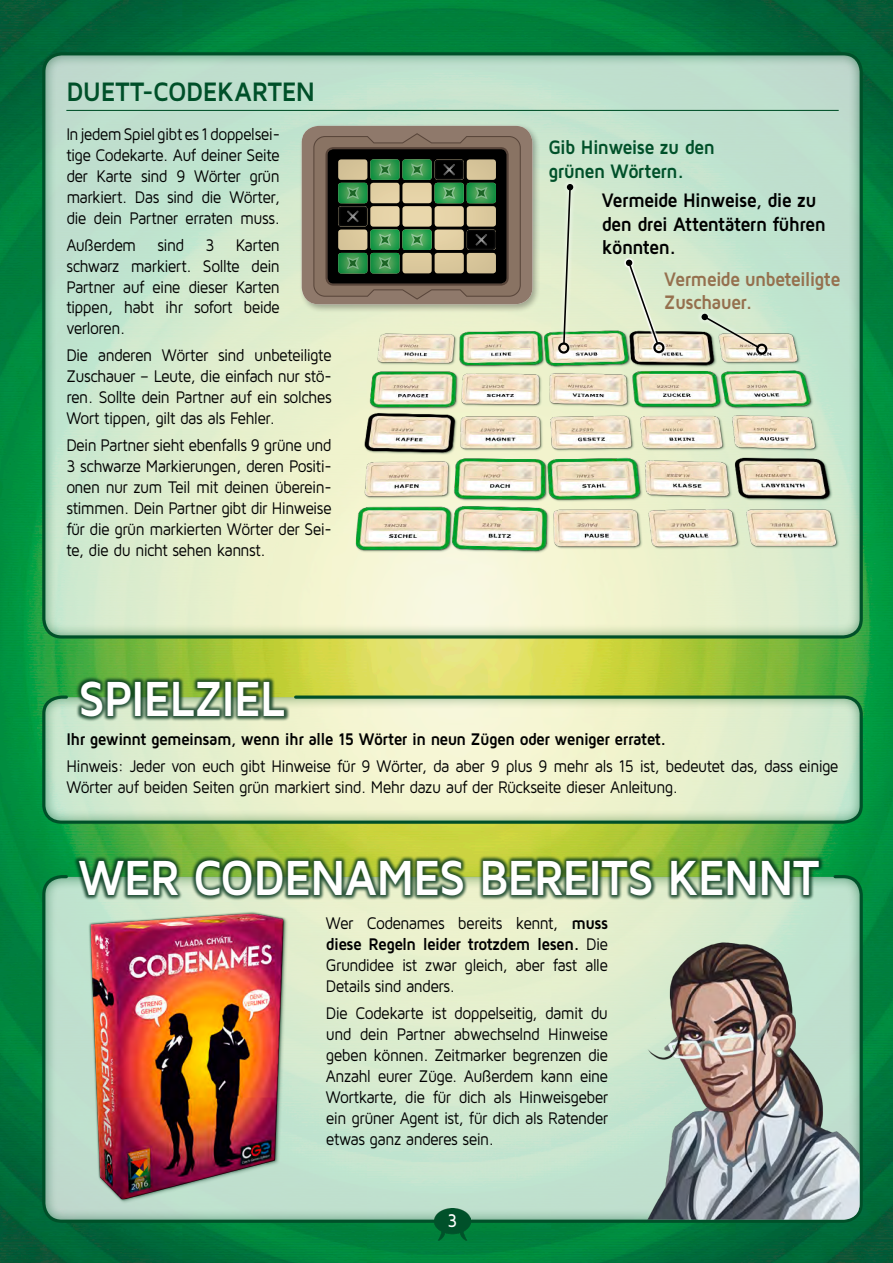
<style>
.page{position:relative;width:893px;height:1263px;background:#fff}
.page>*{position:absolute;margin:0;border:0;box-sizing:border-box;transform-origin:0 0}
.t1{font:700 51.15px "Maven Pro";letter-spacing:-.025em;color:#fff;scale:.9 1}
.t2{font:700 27.6px "Maven Pro";letter-spacing:-.02em;color:#005029;scale:.9 1}
.t3{font:700 20.25px/23.4px "Maven Pro";letter-spacing:-.04em;color:#000;scale:.9 1}
.t4{font:700 20.25px/23.4px "Maven Pro";letter-spacing:-.04em;color:#005029;scale:.9 1}
.t5{font:700 20.25px/23.4px "Maven Pro";letter-spacing:-.045em;color:#95704e;scale:.9 1}
.t6{font:500 19.05px "Maven Pro";color:#fff;scale:.9 1}
.t7{font:17.4px/21px "Maven Pro";letter-spacing:-.04em;color:#000;text-align:justify;scale:.9 1}
.t8{font:700 17.4px "Maven Pro";letter-spacing:-.04em;color:#000;scale:.9 1}
.s1{font-weight:700}
</style>
<div class="page">
<img style="left:0;top:0;width:893px;height:1263px">
<div style="left:41px;top:52px;width:822px;height:588px;background:#005029;opacity:.75"></div>
<div style="left:42px;top:52px;width:821px;height:586px;border:3px solid #005029;border-radius:18px"></div>
<div style="left:41px;top:694px;width:822px;height:132px;background:#005029;opacity:.75"></div>
<div style="left:42px;top:695px;width:821px;height:129px;border:3px solid #005029;border-radius:17px"></div>
<div style="left:41px;top:873px;width:822px;height:352px;background:#005029;opacity:.75"></div>
<img style="left:548px;top:928px;width:312px;height:291px">
<img style="left:434px;top:1209px;width:37px;height:31px">
<hr style="left:66px;top:110px;width:773px;height:1px;background:#005029">
<img style="left:356px;top:329px;width:483px;height:224px">
<div style="left:299px;top:123px;width:242px;height:190px;background:#000;opacity:.3"></div>
<svg style="left:302px;top:126px;width:230px;height:178px;background:#66564b"></svg>
<div style="left:337px;top:159px;width:160px;height:115px;background:#000;opacity:.5"></div>
<svg style="left:338px;top:159px;width:158px;height:114px;background:#71875e"></svg>
<div style="left:553px;top:179px;width:26px;height:180px;background:#fff;opacity:.4"></div>
<svg style="left:562px;top:184px;width:11px;height:161px;background:#bec8b1"></svg>
<div style="left:558px;top:342px;width:11px;height:12px;border:2px solid #000;border-radius:50%"></div>
<div style="left:624px;top:257px;width:43px;height:98px;background:#fff;opacity:.8"></div>
<svg style="left:626px;top:260px;width:33px;height:85px;background:#ccd6bc"></svg>
<div style="left:653px;top:342px;width:11px;height:11px;border:2px solid #000;border-radius:50%"></div>
<div style="left:696px;top:308px;width:77px;height:52px;background:#fff;opacity:.4"></div>
<svg style="left:703px;top:315px;width:57px;height:34px;background:#cad0b7"></svg>
<div style="left:701px;top:314px;width:7px;height:6px;background:#000;border-radius:50%"></div>
<div style="left:756px;top:344px;width:11px;height:11px;border:2px solid #000;border-radius:50%"></div>
<div style="left:88px;top:911px;width:198px;height:291px;background:#00321a;opacity:.75"></div>
<div style="left:89px;top:913px;width:196px;height:265px;background:#fff;opacity:.4"></div>
<div style="left:98px;top:919px;width:187px;height:282px;background:#000;opacity:.75"></div>
<div style="left:76px;top:676px;width:214px;height:45px;background:#00321a;opacity:.8"></div>
<div style="left:74px;top:855px;width:750px;height:46px;background:#00321a;opacity:.8"></div>
<h2 class="t2" style="left:66px;top:74px;width:278px">DUETT-CODEKARTEN</h2>
<p class="t7" style="left:66px;top:123px;width:239px">In jedem Spiel gibt es 1 doppelsei&shy;tige Codekarte. Auf deiner Seite der Karte sind 9 Wörter grün markiert. Das sind die Wörter, die dein Partner erraten muss.</p>
<p class="t7" style="left:66px;top:234px;width:239px">Außerdem sind 3 Karten schwarz markiert. Sollte dein Partner auf eine dieser Karten tippen, habt ihr sofort beide verloren.</p>
<p class="t7" style="left:66px;top:344px;width:296px">Die anderen Wörter sind unbeteiligte Zuschauer – Leute, die einfach nur stö&shy;ren. Sollte dein Partner auf ein solches Wort tippen, gilt das als Fehler.</p>
<p class="t7" style="left:66px;top:434px;width:296px">Dein Partner sieht ebenfalls 9 grüne und 3 schwarze Markierungen, deren Positi&shy;onen nur zum Teil mit deinen überein&shy;stimmen. Dein Partner gibt dir Hinweise für die grün markierten Wörter der Sei&shy;te, die du nicht sehen kannst.</p>
<h1 class="t1" style="left:78px;top:666px;width:231px">SPIELZIEL</h1>
<p class="t4" style="left:548px;top:135px;width:187px">Gib Hinweise zu den grünen Wörtern.</p>
<p class="t3" style="left:602px;top:188px;width:251px">Vermeide Hinweise, die zu den drei Attentätern führen könnten.</p>
<p class="t5" style="left:664px;top:266px;width:197px">Vermeide unbeteiligte<br>Zuschauer.</p>
<p class="t8" style="left:66px;top:728px;width:668px">Ihr gewinnt gemeinsam, wenn ihr alle 15 Wörter in neun Zügen oder weniger erratet.</p>
<p class="t7" style="left:66px;top:755px;width:859px">Hinweis: Jeder von euch gibt Hinweise für 9 Wörter, da aber 9 plus 9 mehr als 15 ist, bedeutet das, dass einige<br>Wörter auf beiden Seiten grün markiert sind. Mehr dazu auf der Rückseite dieser Anleitung.</p>
<h1 class="t1" style="left:78px;top:845px;width:825px">WER CODENAMES BEREITS KENNT</h1>
<p class="t7" style="left:326px;top:912px;width:315px">Wer Codenames bereits kennt, <span class="s1">muss diese Regeln leider trotzdem lesen.</span> Die Grundidee ist zwar gleich, aber fast alle Details sind anders.</p>
<p class="t7" style="left:326px;top:1002px;width:315px">Die Codekarte ist doppelseitig, damit du und dein Partner abwechselnd Hinweise geben können. Zeitmarker begrenzen die Anzahl eurer Züge. Außerdem kann eine Wortkarte, die für dich als Hinweisgeber ein grüner Agent ist, für dich als Ratender etwas ganz anderes sein.</p>
<p class="t6" style="left:447px;top:1208px;width:13px">3</p>
</div>
